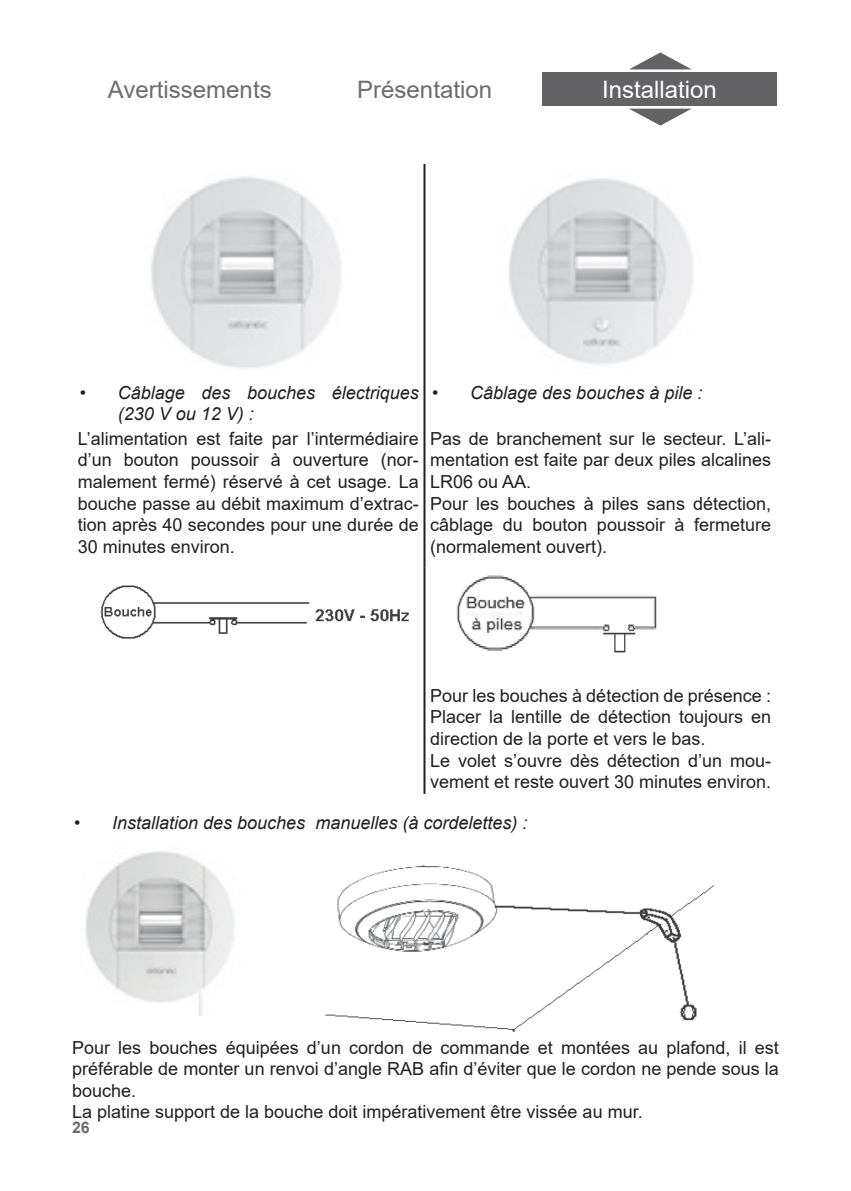
<style>
.page{position:relative;width:851px;height:1191px;background:#fff}
.page>*{position:absolute;margin:0;border:0;box-sizing:border-box;transform-origin:0 0}
.t1{font:24px "Arial";color:#6c6d70}
.t2{font:24px "Arial";color:#fff}
.t3{font:18px/21.6px "Arial";color:#231f20}
.t4{font:italic 18px/21.6px "Arial";color:#231f20}
.t5{font:700 16px "Arial";color:#6c6d70}
</style>
<div class="page">
<svg style="left:630px;top:52px;width:61px;height:17px"></svg>
<svg style="left:630px;top:109px;width:61px;height:17px"></svg>
<div style="left:542px;top:72px;width:234px;height:33px;background:#636366"></div>
<hr style="left:423px;top:164px;width:2px;height:216px;background:#231f20">
<hr style="left:423px;top:380px;width:2px;height:46px;background:#231f20">
<hr style="left:423px;top:426px;width:2px;height:141px;background:#231f20">
<hr style="left:423px;top:567px;width:2px;height:116px;background:#231f20">
<hr style="left:423px;top:683px;width:2px;height:111px;background:#231f20">
<img style="left:151px;top:176px;width:190px;height:192px">
<img style="left:509px;top:178px;width:184px;height:186px">
<img style="left:100px;top:585px;width:309px;height:54px">
<img style="left:456px;top:575px;width:201px;height:78px">
<img style="left:85px;top:851px;width:149px;height:164px">
<img style="left:325px;top:865px;width:388px;height:167px">
<h1 class="t1" style="left:108px;top:73px;width:165px">Avertissements</h1>
<h1 class="t1" style="left:357px;top:73px;width:136px">Présentation</h1>
<h1 class="t2" style="left:602px;top:73px;width:116px">Installation</h1>
<p class="t4" style="left:118px;top:382px;width:302px;text-indent:-38px">• Câblage des bouches électriques (230 V ou 12 V) :</p>
<p class="t4" style="left:432px;top:382px;width:272px">• Câblage des bouches à pile :</p>
<p class="t3" style="left:78px;top:427px;width:342px;text-align:justify">L’alimentation est faite par l’intermédiaire d’un bouton poussoir à ouverture (nor&shy;malement fermé) réservé à cet usage. La bouche passe au débit maximum d’extrac&shy;tion après 40 secondes pour une durée de 30 minutes environ.</p>
<p class="t3" style="left:430px;top:427px;width:342px">Pas de branchement sur le secteur. L’ali&shy;mentation est faite par deux piles alcalines LR06 ou AA.<br>Pour les bouches à piles sans détection, câblage du bouton poussoir à fermeture (normalement ouvert).</p>
<p class="t3" style="left:430px;top:684px;width:342px">Pour les bouches à détection de présence :<br>Placer la lentille de détection toujours en direction de la porte et vers le bas.<br>Le volet s’ouvre dès détection d’un mou&shy;vement et reste ouvert 30 minutes environ.</p>
<p class="t4" style="left:74px;top:812px;width:455px">• Installation des bouches manuelles (à cordelettes) :</p>
<p class="t3" style="left:72px;top:1036px;width:708px">Pour les bouches équipées d’un cordon de commande et montées au plafond, il est préférable de monter un renvoi d’angle RAB afin d’éviter que le cordon ne pende sous la bouche.<br>La platine support de la bouche doit impérativement être vissée au mur.</p>
<p class="t5" style="left:72px;top:1116px;width:19px">26</p>
</div>
